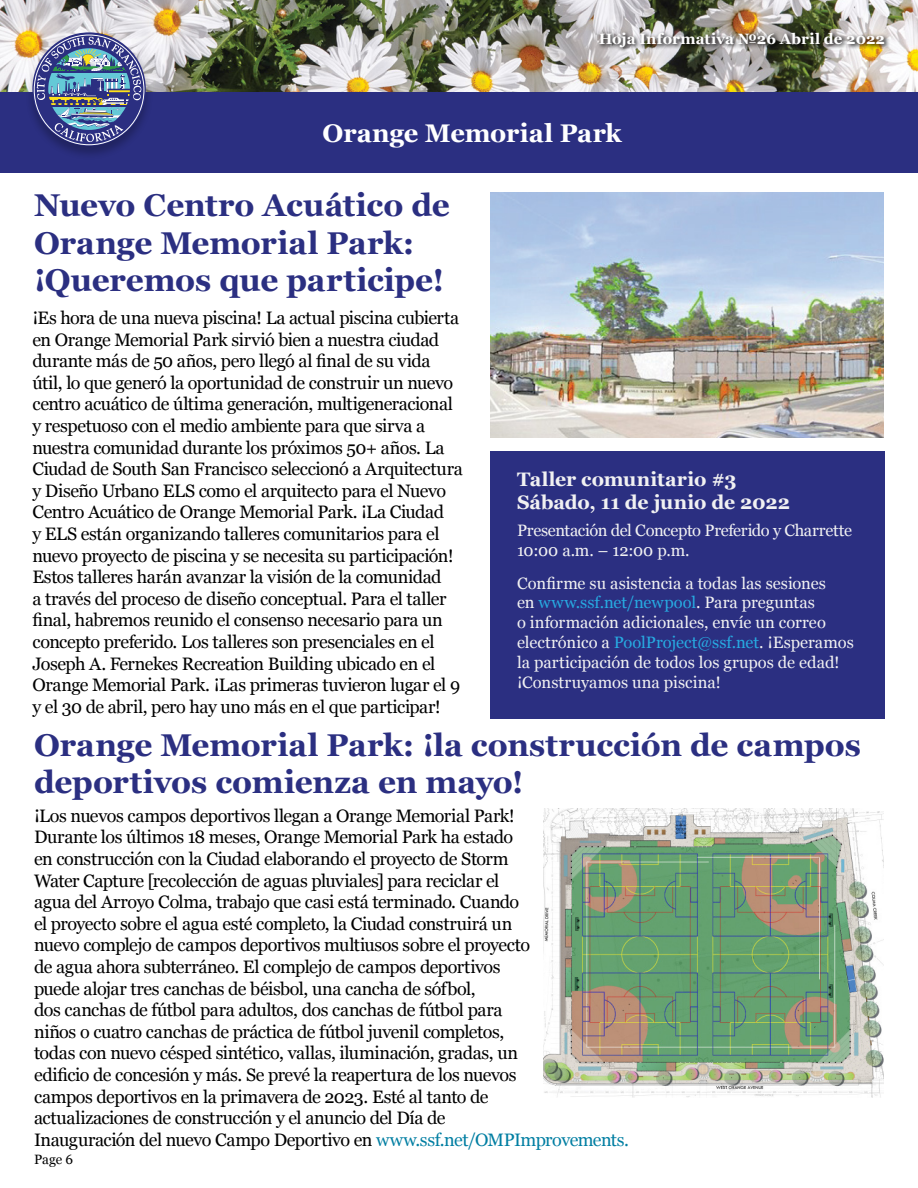
<style>
.page{position:relative;width:918px;height:1188px;background:#fff}
.page>*{position:absolute;margin:0;border:0;box-sizing:border-box;transform-origin:0 0}
.t1{font:700 31.5px/37.8px "Georgia";letter-spacing:-.005em;color:#2b2f81}
.t2{font:700 25.5px "Georgia";letter-spacing:-.005em;color:#fff}
.t3{font:700 19.5px/23.4px "Georgia";letter-spacing:-.01em;color:#f1f1f2}
.t4{font:18px/21.6px "Georgia";letter-spacing:-.025em;color:#000}
.t5{font:16.5px/19.8px "Georgia";color:#f1f1f2}
.t6{font:16.5px/19.8px "Georgia";letter-spacing:-.02em;color:#f1f1f2}
.t7{font:700 15px "Georgia";letter-spacing:.005em;color:#fff}
.t8{font:13.5px "Georgia";color:#000}
.s1{color:#27aae1}
.s2{color:#007ea2}
</style>
<div class="page">
<img style="left:0;top:0;width:918px;height:92px">
<div style="left:597px;top:30px;width:294px;height:23px;background:#000;opacity:.7"></div>
<div style="left:0;top:92px;width:918px;height:81px;background:#2b2f81"></div>
<div style="left:25px;top:32px;width:128px;height:128px;background:#000;opacity:.25"></div>
<svg style="left:32px;top:32px;width:114px;height:114px"></svg>
<img style="left:490px;top:192px;width:394px;height:246px">
<div style="left:490px;top:451px;width:395px;height:268px;background:#2b2f81"></div>
<img style="left:544px;top:808px;width:340px;height:290px">
<p class="t7" style="left:599px;top:27px;width:288px">Hoja Informativa №26 Abril de 2022</p>
<h2 class="t2" style="left:323px;top:114px;width:301px">Orange Memorial Park</h2>
<h1 class="t1" style="left:34px;top:184px;width:417px">Nuevo Centro Acuático de<br>Orange Memorial Park: ¡Queremos que participe!</h1>
<p class="t4" style="left:32px;top:306px;width:432px">¡Es hora de una nueva piscina! La actual piscina cubierta en Orange Memorial Park sirvió bien a nuestra ciudad durante más de 50 años, pero llegó al final de su vida útil, lo que generó la oportunidad de construir un nuevo centro acuático de última generación, multigeneracional y respetuoso con el medio ambiente para que sirva a nuestra comunidad durante los próximos 50+ años. La Ciudad de South San Francisco seleccionó a Arquitectura y Diseño Urbano ELS como el arquitecto para el Nuevo Centro Acuático de Orange Memorial Park. ¡La Ciudad<br>y ELS están organizando talleres comunitarios para el nuevo proyecto de piscina y se necesita su participación!<br>Estos talleres harán avanzar la visión de la comunidad<br>a través del proceso de diseño conceptual. Para el taller final, habremos reunido el consenso necesario para un concepto preferido. Los talleres son presenciales en el Joseph A. Fernekes Recreation Building ubicado en el Orange Memorial Park. ¡Las primeras tuvieron lugar el 9 y el 30 de abril, pero hay uno más en el que participar!</p>
<p class="t3" style="left:517px;top:467px;width:274px">Taller comunitario #3<br>Sábado, 11 de junio de 2022</p>
<p class="t6" style="left:517px;top:520px;width:336px">Presentación del Concepto Preferido y Charrette<br>10:00 a.m. – 12:00 p.m.</p>
<p class="t5" style="left:517px;top:572px;width:338px">Confirme su asistencia a todas las sesiones<br>en <span class="s1">www.ssf.net/newpool</span>. Para preguntas<br>o información adicionales, envíe un correo electrónico a <span class="s1">PoolProject@ssf.net</span>. ¡Esperamos la participación de todos los grupos de edad! ¡Construyamos una piscina!</p>
<h1 class="t1" style="left:34px;top:724px;width:829px">Orange Memorial Park: ¡la construcción de campos deportivos comienza en mayo!</h1>
<p class="t4" style="left:34px;top:804px;width:597px">¡Los nuevos campos deportivos llegan a Orange Memorial Park!<br>Durante los últimos 18 meses, Orange Memorial Park ha estado<br>en construcción con la Ciudad elaborando el proyecto de Storm<br>Water Capture [recolección de aguas pluviales] para reciclar el<br>agua del Arroyo Colma, trabajo que casi está terminado. Cuando<br>el proyecto sobre el agua esté completo, la Ciudad construirá un<br>nuevo complejo de campos deportivos multiusos sobre el proyecto<br>de agua ahora subterráneo. El complejo de campos deportivos<br>puede alojar tres canchas de béisbol, una cancha de sófbol,<br>dos canchas de fútbol para adultos, dos canchas de fútbol para<br>niños o cuatro canchas de práctica de fútbol juvenil completos,<br>todas con nuevo césped sintético, vallas, iluminación, gradas, un<br>edificio de concesión y más. Se prevé la reapertura de los nuevos<br>campos deportivos en la primavera de 2023. Esté al tanto de<br>actualizaciones de construcción y el anuncio del Día de<br>Inauguración del nuevo Campo Deportivo en <span class="s2">www.ssf.net/OMPImprovements.</span></p>
<p class="t8" style="left:34px;top:1150px;width:41px">Page 6</p>
</div>
